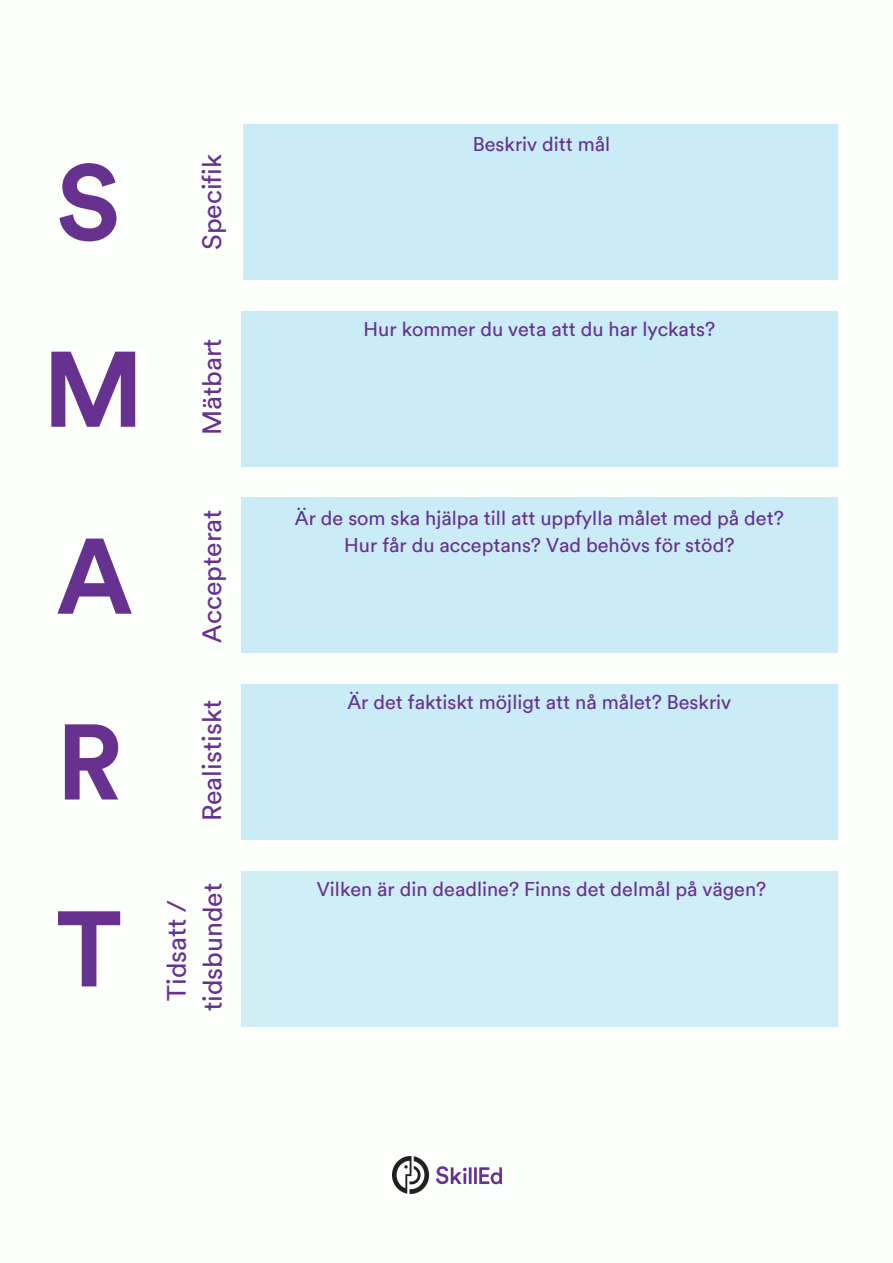
<style>
.page{position:relative;width:893px;height:1263px;background:#fff}
.page>*{position:absolute;margin:0;border:0;box-sizing:border-box;transform-origin:0 0}
.t1{font:700 105.9px/186.6px "Circular";color:#66318f}
.t2{font:26.55px/36px "Circular";color:#66318f;text-align:center}
.t3{font:19.8px/27px "Circular";color:#66318f;text-align:center}
</style>
<div class="page">
<div style="left:243px;top:124px;width:595px;height:155px;background:#caecf6"></div>
<div style="left:241px;top:311px;width:597px;height:155px;background:#caecf6"></div>
<div style="left:241px;top:498px;width:597px;height:155px;background:#caecf6"></div>
<div style="left:241px;top:685px;width:597px;height:155px;background:#caecf6"></div>
<div style="left:241px;top:871px;width:597px;height:156px;background:#d0eef6"></div>
<img style="left:393px;top:1156px;width:108px;height:38px">
<h1 class="t1" style="left:43px;top:108px;width:102px">S<br>M<br>A<br>R<br>T</h1>
<h2 class="t2" style="left:194px;top:250px;width:98px;rotate:-90deg">Specifik</h2>
<h2 class="t2" style="left:194px;top:435px;width:98px;rotate:-90deg">Mätbart</h2>
<h2 class="t2" style="left:194px;top:643px;width:135px;rotate:-90deg">Accepterat</h2>
<h2 class="t2" style="left:194px;top:821px;width:123px;rotate:-90deg">Realistiskt</h2>
<h2 class="t2" style="left:158px;top:1011px;width:130px;rotate:-90deg">Tidsatt / tidsbundet</h2>
<p class="t3" style="left:473px;top:130px;width:139px">Beskriv ditt mål</p>
<p class="t3" style="left:364px;top:315px;width:353px">Hur kommer du veta att du har lyckats?</p>
<p class="t3" style="left:295px;top:504px;width:490px">Är de som ska hjälpa till att uppfylla målet med på det?<br>Hur får du acceptans? Vad behövs för stöd?</p>
<p class="t3" style="left:347px;top:689px;width:385px">Är det faktiskt möjligt att nå målet? Beskriv</p>
<p class="t3" style="left:317px;top:876px;width:451px">Vilken är din deadline? Finns det delmål på vägen?</p>
</div>
